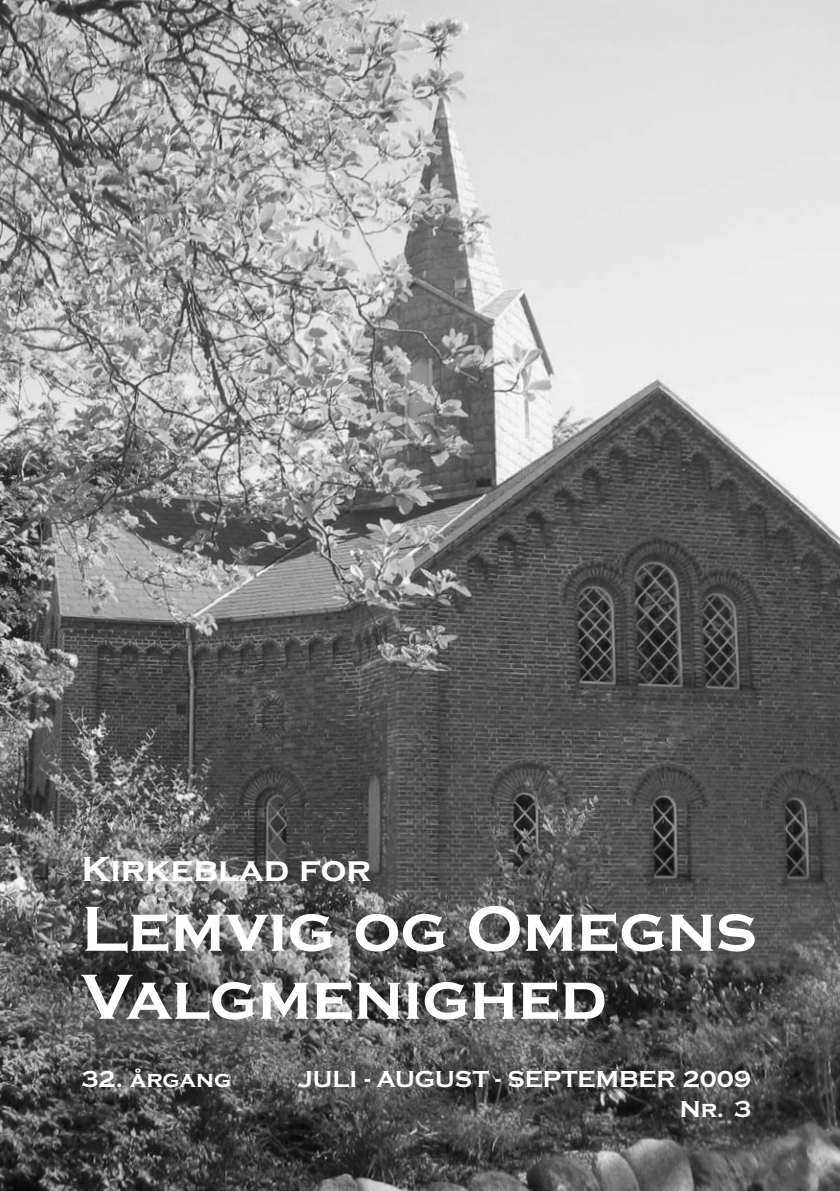
<style>
.page{position:relative;width:840px;height:1191px;background:#fff}
.page>*{position:absolute;margin:0;border:0;box-sizing:border-box;transform-origin:0 0}
.t1{font:700 66px/68px "Copperplate Gothic";color:#fff}
.t2{font:700 36px "Copperplate Gothic";color:#fff}
.t3{font:700 24px/30px "Copperplate Gothic";color:#fff;text-align:right}
</style>
<div class="page">
<img style="left:0;top:0;width:839px;height:1191px">
<h2 class="t2" style="left:81px;top:847px;width:291px">Kirkeblad for</h2>
<h1 class="t1" style="left:81px;top:894px;width:676px">Lemvig og Omegns<br>Valgmenighed</h1>
<p class="t3" style="left:81px;top:1063px;width:151px">32. årgang</p>
<p class="t3" style="left:298px;top:1063px;width:454px">JULI - AUGUST - SEPTEMBER 2009<br>Nr. 3</p>
</div>
